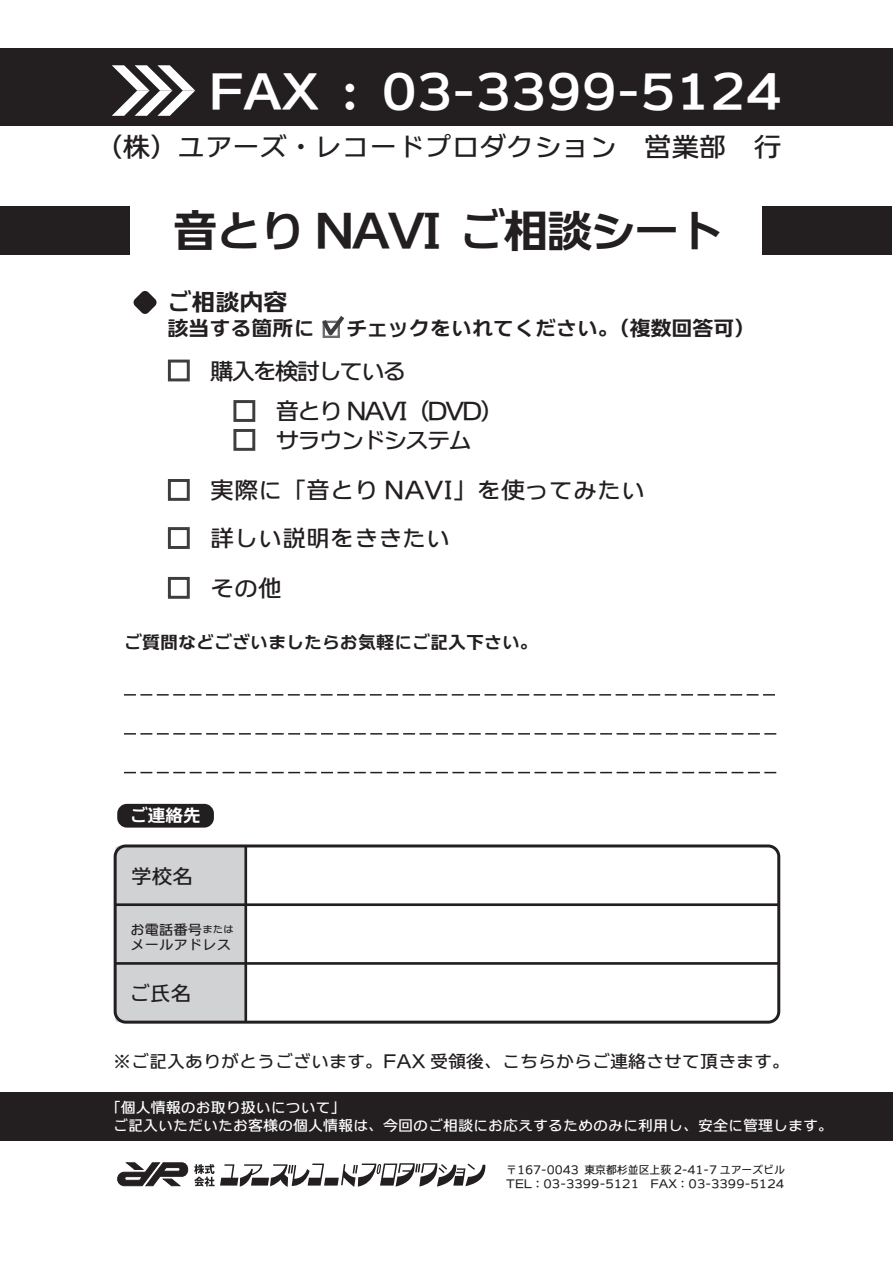
<style>
.page{position:relative;width:893px;height:1263px;background:#fff}
.page>*{position:absolute;margin:0;border:0;box-sizing:border-box;transform-origin:0 0}
.t1{font:46.35px "C4 Universal View DSP E";color:#fff}
.t2{font:45.9px "C4 Universal View DSP E";letter-spacing:-.05em;color:#231f20}
.t3{font:27.45px "C4 Universal View BDY D";color:#231f20}
.t4{font:24px/48.9px "C4 Universal View BDY D";color:#231f20}
.t5{font:24px/29px "C4 Universal View BDY D";letter-spacing:-.1em;color:#231f20}
.t6{font:24px "C4 Universal View DSP E";color:#231f20}
.t7{font:21px "C4 Universal View DSP E";color:#231f20}
.t8{font:20.7px "C4 Universal View BDY D";color:#231f20}
.t9{font:18px "C4 Universal View BDY D";color:#231f20}
.t10{font:18px "C4 Universal View DSP E";color:#231f20}
.t11{font:17.7px "C4 Universal View DSP E";color:#fff}
.t12{font:15px/18px "C4 Universal View BDY D";color:#fff}
.t13{font:14.4px/14.7px "C4 Universal View BDY D";color:#231f20}
.t14{font:11.4px/14.1px "C4 Universal View BDY D";color:#231f20;scale:.95 1}
.s1{font-size:10.5px}
</style>
<div class="page">
<div style="left:115px;top:846px;width:131px;height:176px;background:#d1d2d4;border-radius:3px"></div>
<div style="left:0;top:48px;width:893px;height:78px;background:#231f20"></div>
<div style="left:0;top:206px;width:130px;height:49px;background:#231f20"></div>
<div style="left:762px;top:206px;width:130px;height:49px;background:#231f20"></div>
<div style="left:0;top:1092px;width:892px;height:48px;background:#231f20"></div>
<hr style="left:115px;top:903px;width:664px;height:3px;background:#231f20">
<hr style="left:244px;top:846px;width:3px;height:176px;background:#231f20">
<hr style="left:115px;top:962px;width:664px;height:3px;background:#231f20">
<div style="left:168px;top:360px;width:22px;height:21px;border:3px solid #3e3e3f"></div>
<div style="left:233px;top:400px;width:22px;height:22px;border:3px solid #3e3e3f"></div>
<div style="left:233px;top:429px;width:22px;height:22px;border:3px solid #3e3e3f"></div>
<div style="left:168px;top:479px;width:22px;height:22px;border:3px solid #3e3e3f"></div>
<div style="left:168px;top:527px;width:22px;height:22px;border:3px solid #3e3e3f"></div>
<div style="left:168px;top:577px;width:22px;height:22px;border:3px solid #3e3e3f"></div>
<svg style="left:322px;top:316px;width:23px;height:22px"></svg>
<div style="left:117px;top:804px;width:97px;height:23px;background:#231f20;border-radius:10px"></div>
<div style="left:114px;top:844px;width:666px;height:180px;border:3px solid #231f20;border-radius:11px"></div>
<svg style="left:124px;top:694px;width:651px;height:1px"></svg>
<svg style="left:124px;top:733px;width:653px;height:1px"></svg>
<svg style="left:124px;top:772px;width:653px;height:1px"></svg>
<svg style="left:133px;top:291px;width:24px;height:23px"></svg>
<svg style="left:117px;top:1162px;width:369px;height:25px"></svg>
<svg style="left:112px;top:65px;width:83px;height:51px"></svg>
<h1 class="t1" style="left:209px;top:68px;width:574px">FAX : 03-3399-5124</h1>
<h3 class="t3" style="left:95px;top:133px;width:688px">（株）ユアーズ・レコードプロダクション　営業部　行</h3>
<h2 class="t2" style="left:172px;top:208px;width:552px">音とり NAVI ご相談シート</h2>
<h3 class="t6" style="left:167px;top:290px;width:121px">ご相談内容</h3>
<h3 class="t7" style="left:167px;top:317px;width:590px">該当する箇所に　 チェックをいれてください。（複数回答可）</h3>
<h3 class="t5" style="left:210px;top:356px;width:198px">購入を検討している</h3>
<h3 class="t5" style="left:276px;top:397px;width:230px">音とり NAVI（DVD）サラウンドシステム</h3>
<h3 class="t4" style="left:210px;top:466px;width:437px">実際に「音とり NAVI」を使ってみたい詳しい説明をききたい<br>その他</h3>
<p class="t10" style="left:124px;top:633px;width:416px">ご質問などございましたらお気軽にご記入下さい。</p>
<p class="t11" style="left:130px;top:807px;width:72px">ご連絡先</p>
<h3 class="t8" style="left:131px;top:866px;width:63px">学校名</h3>
<p class="t13" style="left:130px;top:922px;width:105px">お電話番号<span class="s1">または</span>メールアドレス</p>
<h3 class="t8" style="left:130px;top:983px;width:63px">ご氏名</h3>
<p class="t9" style="left:113px;top:1052px;width:678px">※ご記入ありがとうございます。FAX 受領後、こちらからご連絡させて頂きます。</p>
<p class="t12" style="left:113px;top:1098px;width:722px;text-indent:-8px">「個人情報のお取り扱いについて」<br>ご記入いただいたお客様の個人情報は、今回のご相談にお応えするためのみに利用し、安全に管理します。</p>
<p class="t14" style="left:506px;top:1162px;width:295px">〒167-0043 東京都杉並区上荻 2-41-7 ユアーズビル<br>TEL：03-3399-5121　FAX：03-3399-5124</p>
</div>
